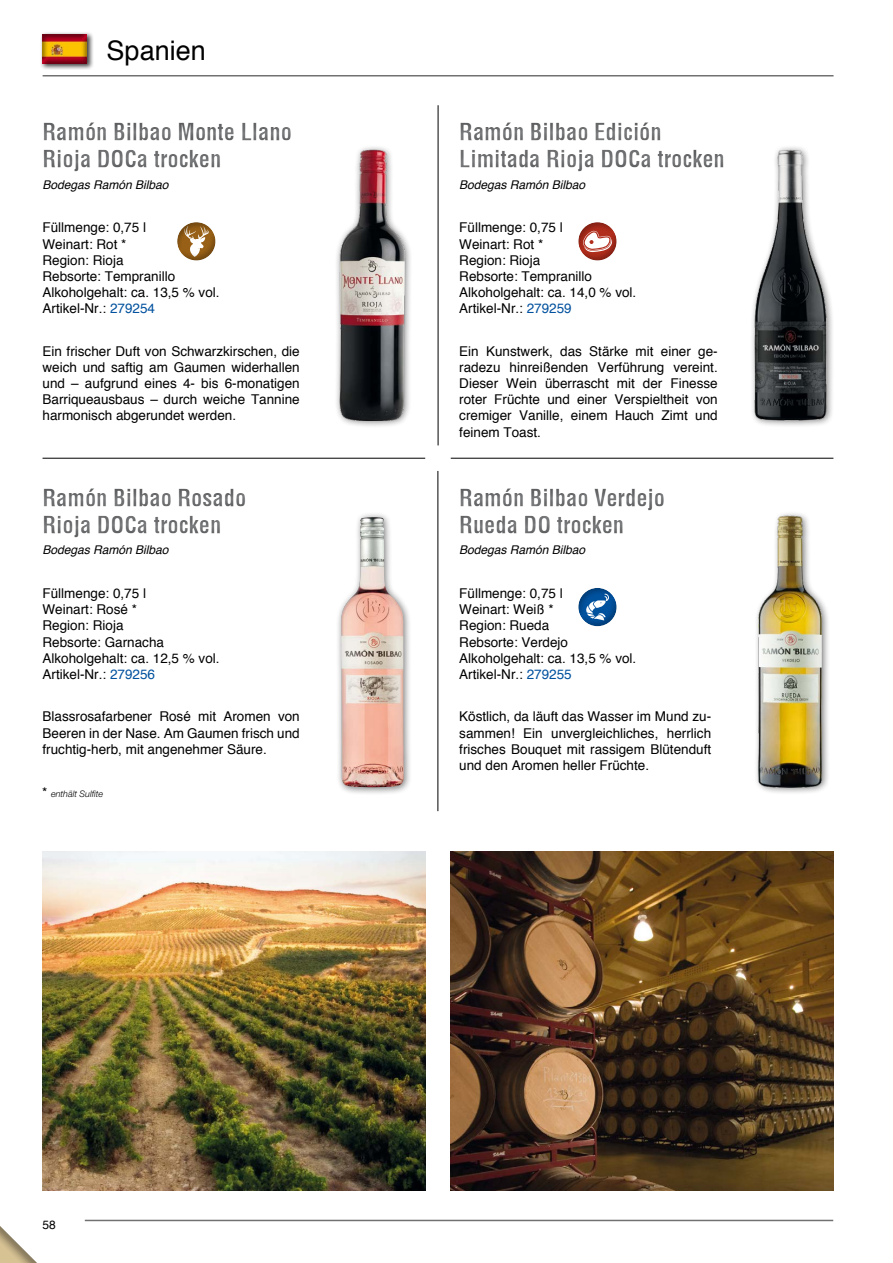
<style>
.page{position:relative;width:893px;height:1263px;background:#fff}
.page>*{position:absolute;margin:0;border:0;box-sizing:border-box;transform-origin:0 0}
.t1{font:27px "Helvetica";color:#000}
.t2{font:700 condensed 22.5px/27px "Helvetica";color:#7b7c7e}
.t3{font:13.5px/16.2px "Helvetica";color:#000;text-align:justify}
.t4{font:italic 12px "Helvetica";color:#000}
.t5{font:12px "Helvetica";color:#000}
.t6{font:italic 300 9px "Helvetica Neue LT Pro";color:#000}
.s1{color:#00519e}
.s2{font-family:"Helvetica";font-weight:400;font-style:normal;font-size:13.5px}
</style>
<div class="page">
<div style="left:336px;top:511px;width:76px;height:285px;background:#000;opacity:.5"></div>
<img style="left:341px;top:517px;width:63px;height:270px">
<div style="left:32px;top:481px;width:228px;height:60px;background:#000;opacity:.5"></div>
<div style="left:335px;top:145px;width:78px;height:284px;background:#000;opacity:.5"></div>
<img style="left:335px;top:150px;width:75px;height:271px">
<div style="left:32px;top:116px;width:274px;height:59px;background:#000;opacity:.5"></div>
<img style="left:752px;top:149px;width:80px;height:276px">
<div style="left:449px;top:116px;width:290px;height:59px;background:#000;opacity:.5"></div>
<hr style="left:43px;top:458px;width:382px;height:1px;background:#000">
<hr style="left:451px;top:458px;width:382px;height:1px;background:#000">
<div style="left:753px;top:511px;width:77px;height:284px;background:#000;opacity:.5"></div>
<img style="left:754px;top:515px;width:73px;height:272px">
<div style="left:449px;top:481px;width:230px;height:60px;background:#000;opacity:.5"></div>
<hr style="left:438px;top:471px;width:1px;height:340px;background:#000">
<hr style="left:438px;top:105px;width:1px;height:340px;background:#000">
<div style="left:40px;top:31px;width:54px;height:39px;background:#000;opacity:.75"></div>
<div style="left:40px;top:33px;width:50px;height:33px;background:#000;opacity:.5"></div>
<hr style="left:43px;top:75px;width:790px;height:1px;background:#707172">
<img style="left:43px;top:852px;width:382px;height:339px">
<img style="left:451px;top:852px;width:382px;height:339px">
<hr style="left:85px;top:1220px;width:748px;height:1px;background:#707172">
<svg style="left:0;top:1226px;width:37px;height:37px"></svg>
<div style="left:176px;top:221px;width:42px;height:42px;background:#000;opacity:.25"></div>
<div style="left:577px;top:221px;width:42px;height:42px;background:#000;opacity:.25"></div>
<div style="left:577px;top:587px;width:42px;height:41px;background:#000;opacity:.25"></div>
<p class="t1" style="left:107px;top:30px;width:101px">Spanien</p>
<h2 class="t2" style="left:43px;top:118px;width:251px">Ramón Bilbao Monte Llano<br>Rioja DOCa trocken</h2>
<p class="t4" style="left:43px;top:175px;width:132px">BodegasRamónBilbao</p>
<p class="t3" style="left:43px;top:220px;width:105px">Füllmenge: 0,75 l</p>
<p class="t3" style="left:43px;top:236px;width:86px">Weinart: Rot *</p>
<p class="t3" style="left:43px;top:252px;width:83px">Region: Rioja</p>
<p class="t3" style="left:43px;top:268px;width:134px">Rebsorte: Tempranillo</p>
<p class="t3" style="left:43px;top:285px;width:179px">Alkoholgehalt: ca. 13,5 % vol.</p>
<p class="t3" style="left:43px;top:301px;width:114px">Artikel-Nr.: <span class="s1">279254</span></p>
<p class="t3" style="left:43px;top:343px;width:259px">Ein frischer Duft von Schwarzkirschen, die weich und saftig am Gaumen widerhallen und – aufgrund eines 4- bis 6-monatigen Barriqueausbaus – durch weiche Tannine harmonisch abgerundet werden.</p>
<h2 class="t2" style="left:43px;top:484px;width:205px">Ramón Bilbao Rosado<br>Rioja DOCa trocken</h2>
<p class="t4" style="left:43px;top:541px;width:132px">BodegasRamónBilbao</p>
<p class="t3" style="left:43px;top:586px;width:105px">Füllmenge: 0,75 l</p>
<p class="t3" style="left:43px;top:602px;width:96px">Weinart: Rosé *</p>
<p class="t3" style="left:43px;top:618px;width:83px">Region: Rioja</p>
<p class="t3" style="left:43px;top:634px;width:123px">Rebsorte: Garnacha</p>
<p class="t3" style="left:43px;top:650px;width:179px">Alkoholgehalt: ca. 12,5 % vol.</p>
<p class="t3" style="left:43px;top:667px;width:114px">Artikel-Nr.: <span class="s1">279256</span></p>
<p class="t3" style="left:43px;top:709px;width:259px">Blassrosafarbener Rosé mit Aromen von Beeren in der Nase. Am Gaumen frisch und fruchtig-herb, mit angenehmer Säure.</p>
<p class="t6" style="left:42px;top:789px;width:63px"><span class="s2">*</span> enthält Sulfite</p>
<h2 class="t2" style="left:459px;top:118px;width:267px">Ramón Bilbao Edición<br>Limitada Rioja DOCa trocken</h2>
<p class="t4" style="left:459px;top:175px;width:132px">BodegasRamónBilbao</p>
<p class="t3" style="left:459px;top:220px;width:105px">Füllmenge: 0,75 l</p>
<p class="t3" style="left:459px;top:236px;width:86px">Weinart: Rot *</p>
<p class="t3" style="left:459px;top:252px;width:83px">Region: Rioja</p>
<p class="t3" style="left:459px;top:268px;width:134px">Rebsorte: Tempranillo</p>
<p class="t3" style="left:459px;top:285px;width:179px">Alkoholgehalt: ca. 14,0 % vol.</p>
<p class="t3" style="left:459px;top:301px;width:114px">Artikel-Nr.: <span class="s1">279259</span></p>
<p class="t3" style="left:459px;top:343px;width:260px">Ein Kunstwerk, das Stärke mit einer ge&shy;radezu hinreißenden Verführung vereint.<br>Dieser Wein überrascht mit der Finesse roter Früchte und einer Verspieltheit von cremiger Vanille, einem Hauch Zimt und feinem Toast.</p>
<h2 class="t2" style="left:459px;top:484px;width:207px">Ramón Bilbao Verdejo<br>Rueda DO trocken</h2>
<p class="t4" style="left:459px;top:541px;width:132px">BodegasRamónBilbao</p>
<p class="t3" style="left:459px;top:586px;width:105px">Füllmenge: 0,75 l</p>
<p class="t3" style="left:459px;top:602px;width:96px">Weinart: Weiß *</p>
<p class="t3" style="left:459px;top:618px;width:92px">Region: Rueda</p>
<p class="t3" style="left:459px;top:634px;width:110px">Rebsorte: Verdejo</p>
<p class="t3" style="left:459px;top:650px;width:179px">Alkoholgehalt: ca. 13,5 % vol.</p>
<p class="t3" style="left:459px;top:667px;width:114px">Artikel-Nr.: <span class="s1">279255</span></p>
<p class="t3" style="left:459px;top:709px;width:253px">Köstlich, da läuft das Wasser im Mund zu&shy;sammen! Ein unvergleichliches, herrlich frisches Bouquet mit rassigem Blütenduft und den Aromen heller Früchte.</p>
<p class="t5" style="left:43px;top:1216px;width:15px">58</p>
</div>
